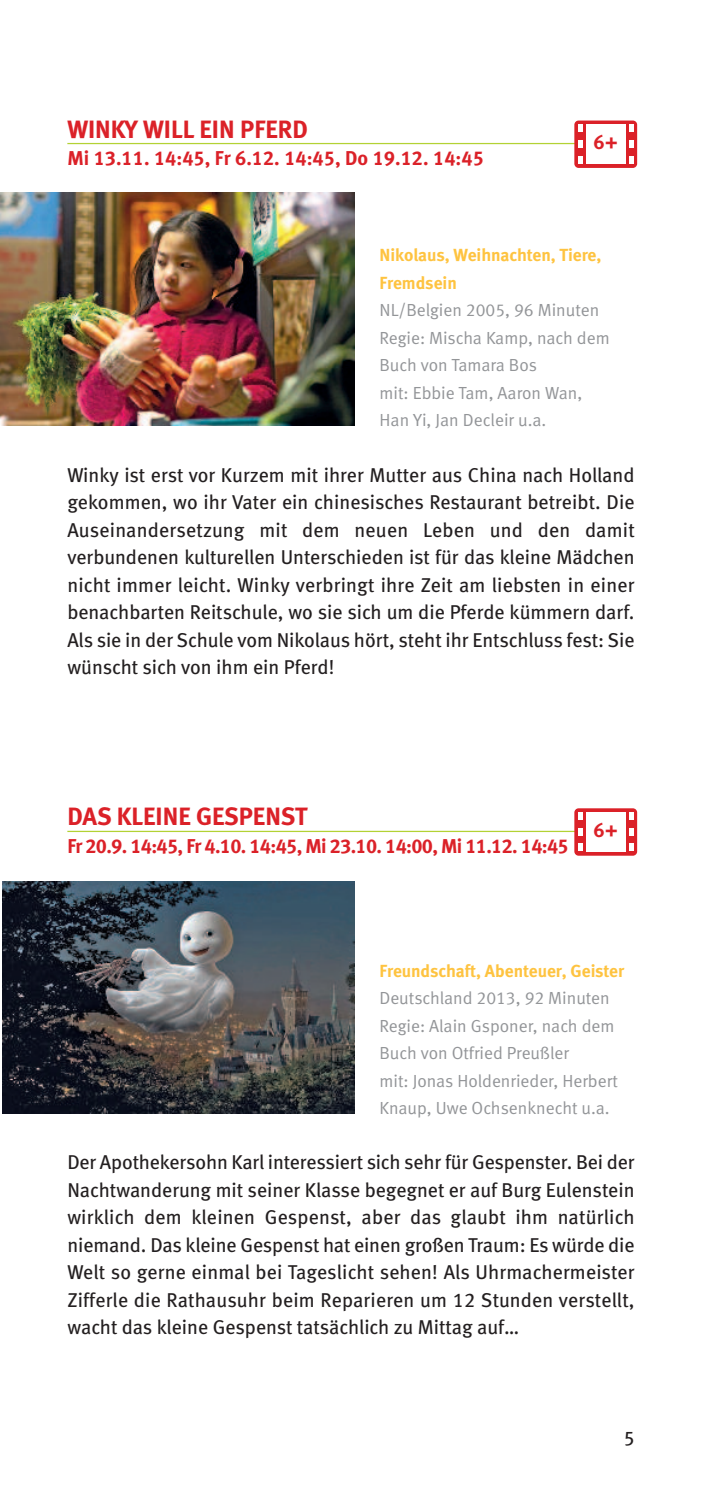
<style>
.page{position:relative;width:702px;height:1489px;background:#fff}
.page>*{position:absolute;margin:0;border:0;box-sizing:border-box;transform-origin:0 0}
.t1{font:25px "Meta Bold LF";color:#db2128}
.t2{font:20px/27.5px "Meta Book LF";color:#231f20;text-align:justify}
.t3{font:20px "Meta Bold LF";letter-spacing:-.035em;color:#db2128}
.t4{font:20px "Meta Bold LF";color:#db2128}
.t5{font:17.5px/27.5px "Meta Normal LF";color:#939598}
.t6{font:17.5px/27.5px "Meta Bold LF";color:#fec340}
</style>
<div class="page">
<hr style="left:67px;top:143px;width:567px;height:1px;background:#b3d234">
<hr style="left:67px;top:830px;width:567px;height:2px;background:#b3d234">
<img style="left:0;top:193px;width:354px;height:232px">
<img style="left:3px;top:881px;width:351px;height:232px">
<div style="left:574px;top:120px;width:63px;height:48px;background:#db2128;border-radius:4px"></div>
<div style="left:586px;top:125px;width:39px;height:39px;background:#fff"></div>
<svg style="left:578px;top:125px;width:4px;height:7px"></svg>
<svg style="left:578px;top:156px;width:4px;height:7px"></svg>
<svg style="left:578px;top:140px;width:4px;height:8px"></svg>
<svg style="left:629px;top:125px;width:4px;height:7px"></svg>
<svg style="left:629px;top:156px;width:4px;height:7px"></svg>
<svg style="left:629px;top:140px;width:4px;height:8px"></svg>
<div style="left:574px;top:808px;width:63px;height:47px;background:#db2128;border-radius:4px"></div>
<div style="left:586px;top:812px;width:39px;height:39px;background:#fff"></div>
<svg style="left:578px;top:812px;width:4px;height:8px"></svg>
<svg style="left:578px;top:843px;width:4px;height:8px"></svg>
<svg style="left:578px;top:828px;width:4px;height:7px"></svg>
<svg style="left:629px;top:812px;width:4px;height:8px"></svg>
<svg style="left:629px;top:843px;width:4px;height:8px"></svg>
<svg style="left:629px;top:828px;width:4px;height:7px"></svg>
<p class="t1" style="left:67px;top:120px;width:242px">WINKY WILL EIN PFERD</p>
<p class="t4" style="left:67px;top:151px;width:418px">Mi 13.11. 14:45, Fr 6.12. 14:45, Do 19.12. 14:45</p>
<p class="t3" style="left:593px;top:135px;width:26px">6+</p>
<p class="t6" style="left:379px;top:243px;width:223px">Nikolaus, Weihnachten, Tiere,<br>Fremdsein</p>
<p class="t5" style="left:379px;top:298px;width:232px">NL/Belgien 2005, 96 Minuten<br>Regie: Mischa Kamp, nach dem<br>Buch von Tamara Bos<br>mit: Ebbie Tam, Aaron Wan,<br>Han Yi, Jan Decleir u.a.</p>
<p class="t2" style="left:67px;top:462px;width:569px">Winky ist erst vor Kurzem mit ihrer Mutter aus China nach Holland gekommen, wo ihr Vater ein chinesisches Restaurant betreibt. Die Auseinandersetzung mit dem neuen Leben und den damit verbundenen kulturellen Unterschieden ist für das kleine Mädchen nicht immer leicht. Winky verbringt ihre Zeit am liebsten in einer benachbarten Reitschule, wo sie sich um die Pferde kümmern darf.<br>Als sie in der Schule vom Nikolaus hört, steht ihr Entschluss fest: Sie wünscht sich von ihm ein Pferd!</p>
<p class="t1" style="left:67px;top:807px;width:242px">DAS KLEINE GESPENST</p>
<p class="t3" style="left:67px;top:838px;width:503px">Fr 20.9. 14:45, Fr 4.10. 14:45, Mi 23.10. 14:00, Mi 11.12. 14:45</p>
<p class="t3" style="left:593px;top:822px;width:26px">6+</p>
<p class="t6" style="left:379px;top:958px;width:246px">Freundschaft, Abenteuer, Geister</p>
<p class="t5" style="left:379px;top:985px;width:240px">Deutschland 2013, 92 Minuten<br>Regie: Alain Gsponer, nach dem<br>Buch von Otfried Preußler<br>mit: Jonas Holdenrieder, Herbert<br>Knaup, Uwe Ochsenknecht u.a.</p>
<p class="t2" style="left:67px;top:1150px;width:568px">Der Apothekersohn Karl interessiert sich sehr für Gespenster. Bei der Nachtwanderung mit seiner Klasse begegnet er auf Burg Eulenstein wirklich dem kleinen Gespenst, aber das glaubt ihm natürlich niemand. Das kleine Gespenst hat einen großen Traum: Es würde die Welt so gerne einmal bei Tageslicht sehen! Als Uhrmachermeister Zifferle die Rathausuhr beim Reparieren um 12 Stunden verstellt, wacht das kleine Gespenst tatsächlich zu Mittag auf…</p>
<p class="t2" style="left:623px;top:1425px;width:13px">5</p>
</div>
